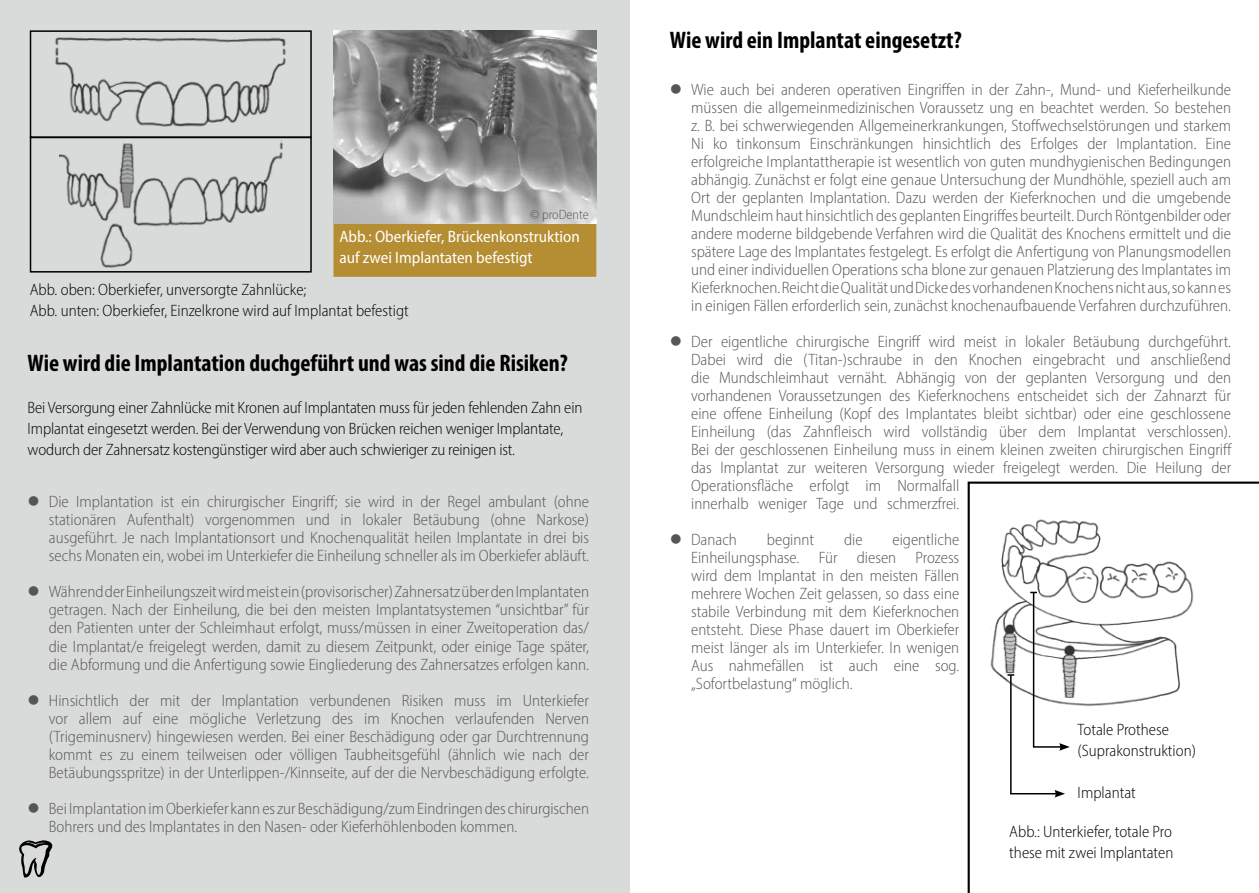
<style>
.page{position:relative;width:1259px;height:893px;background:#fff}
.page>*{position:absolute;margin:0;border:0;box-sizing:border-box;transform-origin:0 0}
.t1{font:700 condensed 24px "Myriad Pro";color:#000}
.t2{font:300 semi-condensed 16.5px/18px "Myriad Pro";color:#565655;text-align:justify}
.t3{font:300 semi-condensed 16.5px/21px "Myriad Pro";letter-spacing:-.01em;color:#000}
.t4{font:semi-condensed 16.5px/21px "Myriad Pro";color:#fff}
.t5{font:300 semi-condensed 13.5px "Myriad Pro";color:#565655}
</style>
<div class="page">
<svg style="left:967px;top:482px;width:292px;height:411px"></svg>
<div style="left:0;top:0;width:629px;height:893px;background:#d9dada"></div>
<img style="left:981px;top:515px;width:216px;height:197px">
<svg style="left:1007px;top:591px;width:62px;height:206px"></svg>
<img style="left:55px;top:37px;width:231px;height:90px">
<img style="left:59px;top:140px;width:224px;height:128px">
<div style="left:30px;top:30px;width:282px;height:108px;border:2px solid #000"></div>
<div style="left:30px;top:137px;width:282px;height:136px;border:2px solid #000"></div>
<div style="left:333px;top:30px;width:263px;height:247px;background:#b58e33;border:2px solid #b58e33"></div>
<img style="left:333px;top:30px;width:263px;height:194px">
<svg style="left:19px;top:840px;width:34px;height:38px"></svg>
<p class="t5" style="left:530px;top:207px;width:60px">© proDente</p>
<p class="t4" style="left:339px;top:225px;width:242px">Abb.: Oberkiefer, Brückenkonstruktion auf zwei Implantaten befestigt</p>
<p class="t3" style="left:30px;top:279px;width:380px">Abb. oben: Oberkiefer, unversorgte Zahnlücke;<br>Abb. unten: Oberkiefer, Einzelkrone wird auf Implantat befestigt</p>
<h1 class="t1" style="left:28px;top:348px;width:542px">Wie wird die Implantation duchgeführt und was sind die Risiken?</h1>
<p class="t3" style="left:28px;top:397px;width:556px">Bei Versorgung einer Zahnlücke mit Kronen auf Implantaten muss für jeden fehlenden Zahn ein<br>Implantat eingesetzt werden. Bei der Verwendung von Brücken reichen weniger Implantate, wodurch der Zahnersatz kostengünstiger wird aber auch schwieriger zu reinigen ist.</p>
<p class="t2" style="left:49px;top:493px;width:542px">Die Implantation ist ein chirurgischer Eingriff; sie wird in der Regel ambulant (ohne stationären Aufenthalt) vorgenommen und in lokaler Betäubung (ohne Narkose) ausgeführt. Je nach Implantationsort und Knochenqualität heilen Implantate in drei bis sechs Monaten ein, wobei im Unterkiefer die Einheilung schneller als im Oberkiefer abläuft.</p>
<p class="t2" style="left:49px;top:583px;width:542px">Während der Einheilungszeit wird meist ein (provisorischer) Zahnersatz über den Implantaten getragen. Nach der Einheilung, die bei den meisten Implantatsystemen “unsichtbar” für den Patienten unter der Schleimhaut erfolgt, muss/müssen in einer Zweitoperation das/ die Implantat/e freigelegt werden, damit zu diesem Zeitpunkt, oder einige Tage später, die Abformung und die Anfertigung sowie Eingliederung des Zahnersatzes erfolgen kann.</p>
<p class="t2" style="left:49px;top:691px;width:542px">Hinsichtlich der mit der Implantation verbundenen Risiken muss im Unterkiefer vor allem auf eine mögliche Verletzung des im Knochen verlaufenden Nerven (Trigeminusnerv) hingewiesen werden. Bei einer Beschädigung oder gar Durchtrennung kommt es zu einem teilweisen oder völligen Taubheitsgefühl (ähnlich wie nach der Betäubungsspritze) in der Unterlippen-/Kinnseite, auf der die Nervbeschädigung erfolgte.</p>
<p class="t2" style="left:49px;top:799px;width:542px">Bei Implantation im Oberkiefer kann es zur Beschädigung/zum Eindringen des chirurgischen<br>Bohrers und des Implantates in den Nasen- oder Kieferhöhlenboden kommen.</p>
<h1 class="t1" style="left:670px;top:25px;width:293px">Wie wird ein Implantat eingesetzt?</h1>
<p class="t2" style="left:691px;top:80px;width:541px">Wie auch bei anderen operativen Eingriffen in der Zahn-, Mund- und Kieferheilkunde müssen die allgemeinmedizinischen Voraussetz ung en beachtet werden. So bestehen z. B. bei schwerwiegenden Allgemeinerkrankungen, Stoffwechselstörungen und starkem Ni ko tinkonsum Einschränkungen hinsichtlich des Erfolges der Implantation. Eine erfolgreiche Implantattherapie ist wesentlich von guten mundhygienischen Bedingungen abhängig. Zunächst er folgt eine genaue Untersuchung der Mundhöhle, speziell auch am Ort der geplanten Implantation. Dazu werden der Kieferknochen und die umgebende Mundschleim haut hinsichtlich des geplanten Eingriffes beurteilt. Durch Röntgenbilder oder andere moderne bildgebende Verfahren wird die Qualität des Knochens ermittelt und die spätere Lage des Implantates festgelegt. Es erfolgt die Anfertigung von Planungsmodellen und einer individuellen Operations scha blone zur genauen Platzierung des Implantates im Kieferknochen. Reicht die Qualität und Dicke des vorhandenen Knochens nicht aus, so kann es in einigen Fällen erforderlich sein, zunächst knochenaufbauende Verfahren durchzuführen.</p>
<p class="t2" style="left:691px;top:332px;width:542px;text-align:left">Der eigentliche chirurgische Eingriff wird meist in lokaler Betäubung durchgeführt.<br>Dabei wird die (Titan-)schraube in den Knochen eingebracht und anschließend die Mundschleimhaut vernäht. Abhängig von der geplanten Versorgung und den vorhandenen Voraussetzungen des Kieferknochens entscheidet sich der Zahnarzt für eine offene Einheilung (Kopf des Implantates bleibt sichtbar) oder eine geschlossene Einheilung (das Zahnfleisch wird vollständig über dem Implantat verschlossen).<br>Bei der geschlossenen Einheilung muss in einem kleinen zweiten chirurgischen Eingriff das Implantat zur weiteren Versorgung wieder freigelegt werden. Die Heilung der Operationsfläche erfolgt im Normalfall<br>innerhalb weniger Tage und schmerzfrei.</p>
<p class="t2" style="left:691px;top:530px;width:47px">Danach</p>
<p class="t2" style="left:767px;top:530px;width:49px">beginnt</p>
<p class="t2" style="left:844px;top:530px;width:20px">die</p>
<p class="t2" style="left:691px;top:530px;width:270px;text-indent:201px">eigentliche Einheilungsphase. Für diesen Prozess wird dem Implantat in den meisten Fällen mehrere Wochen Zeit gelassen, so dass eine stabile Verbindung mit dem Kieferknochen entsteht. Diese Phase dauert im Oberkiefer meist länger als im Unterkiefer. In wenigen Aus nahmefällen ist auch eine sog. „Sofortbelastung“ möglich.</p>
<p class="t3" style="left:1077px;top:719px;width:120px">Totale Prothese (Suprakonstruktion)</p>
<p class="t3" style="left:1077px;top:782px;width:60px">Implantat</p>
<p class="t3" style="left:1009px;top:821px;width:166px">Abb.: Unterkiefer, totale Pro these mit zwei Implantaten</p>
</div>
